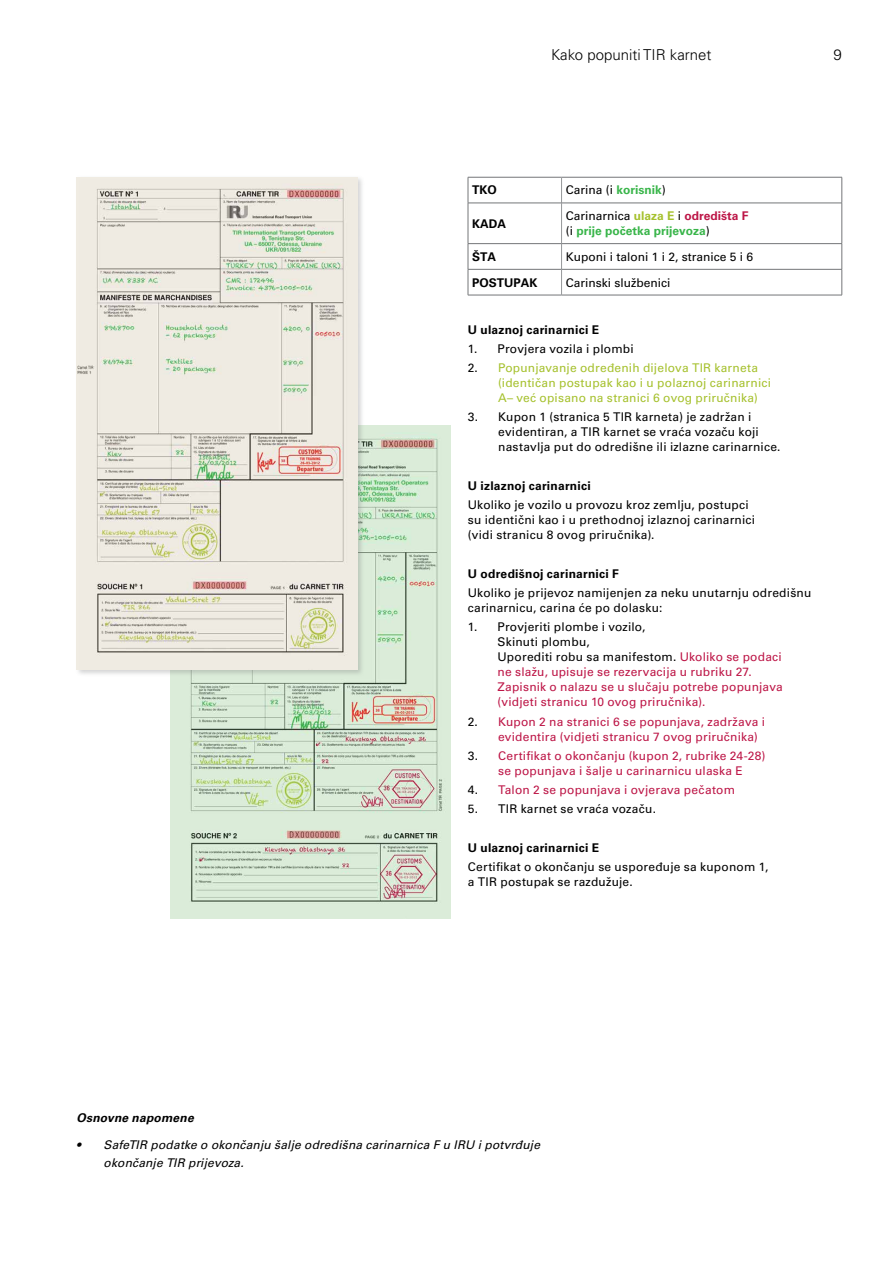
<style>
.page{position:relative;width:893px;height:1263px;background:#fff}
.page>*{position:absolute;margin:0;border:0;box-sizing:border-box;transform-origin:0 0}
.t1{font:300 15px "Univers LT Std";color:#000}
.t2{font:12px/15px "Univers LT Pro 55 Roman";letter-spacing:.015em;color:#000}
.t3{font:12px/15px "Univers LT Pro 55 Roman";letter-spacing:.015em;color:#bd1647}
.t4{font:12px/15px "Univers LT Pro 55 Roman";letter-spacing:.015em;color:#a6c12e}
.t5{font:700 12px "Univers LT Pro 65";letter-spacing:.02em;color:#000}
.t6{font:italic 12px/18px "Univers LT Pro 55";letter-spacing:.015em;color:#000}
.t7{font:700 12px "Univers LT Pro 65";color:#39b54a}
.t8{font:italic 700 12px "Univers LT Pro 65";letter-spacing:.015em;color:#000}
.t9{font:700 12px "Univers LT Pro 65";color:#000}
.s1{font-family:"Univers LT Pro 65";font-weight:700;color:#39b54a}
.s2{font-family:"Univers LT Pro 65";font-weight:700;color:#a6c12e}
.s3{font-family:"Univers LT Pro 65";font-weight:700;color:#bd1647}
.s4{font-family:"Univers LT Pro 55 Roman";font-weight:400;color:#000}
.s5{color:#000}
</style>
<div class="page">
<img style="left:170px;top:426px;width:281px;height:492px">
<hr style="left:468px;top:177px;width:94px;height:1px;background:#747678">
<svg style="left:468px;top:177px;width:1px;height:26px"></svg>
<hr style="left:562px;top:177px;width:280px;height:1px;background:#747678">
<svg style="left:842px;top:177px;width:1px;height:26px"></svg>
<svg style="left:561px;top:177px;width:1px;height:26px"></svg>
<hr style="left:468px;top:203px;width:94px;height:1px;background:#747678">
<hr style="left:468px;top:203px;width:1px;height:40px;background:#747678">
<hr style="left:562px;top:203px;width:280px;height:1px;background:#747678">
<hr style="left:842px;top:203px;width:1px;height:40px;background:#747678">
<hr style="left:561px;top:203px;width:1px;height:40px;background:#95979a">
<hr style="left:468px;top:243px;width:94px;height:1px;background:#747678">
<hr style="left:562px;top:243px;width:280px;height:1px;background:#747678">
<hr style="left:468px;top:269px;width:94px;height:1px;background:#747678">
<svg style="left:468px;top:244px;width:1px;height:51px"></svg>
<hr style="left:468px;top:295px;width:94px;height:1px;background:#747678">
<hr style="left:562px;top:269px;width:280px;height:1px;background:#747678">
<svg style="left:842px;top:244px;width:1px;height:51px"></svg>
<hr style="left:562px;top:295px;width:280px;height:1px;background:#747678">
<svg style="left:561px;top:244px;width:1px;height:51px"></svg>
<div style="left:75px;top:175px;width:290px;height:502px;background:#6d6e71;opacity:.3"></div>
<img style="left:77px;top:177px;width:280px;height:492px">
<p class="t1" style="left:551px;top:46px;width:162px">Kako popuniti TIR karnet</p>
<p class="t1" style="left:834px;top:46px;width:10px">9</p>
<p class="t5" style="left:472px;top:183px;width:26px">TKO</p>
<p class="t2" style="left:566px;top:183px;width:102px">Carina (i <span class="s1">korisnik</span>)</p>
<p class="t5" style="left:472px;top:216px;width:35px">KADA</p>
<p class="t2" style="left:566px;top:208px;width:184px">Carinarnica <span class="s2">ulaza E</span> i <span class="s3">odredišta F</span></p>
<p class="t7" style="left:566px;top:224px;width:146px"><span class="s4">(i</span> prije početka prijevoza<span class="s4">)</span></p>
<p class="t5" style="left:472px;top:249px;width:25px">ŠTA</p>
<p class="t2" style="left:566px;top:249px;width:189px">Kuponi i taloni 1 i 2, stranice 5 i 6</p>
<p class="t9" style="left:472px;top:275px;width:67px">POSTUPAK</p>
<p class="t2" style="left:566px;top:275px;width:106px">Carinski službenici</p>
<p class="t5" style="left:468px;top:322px;width:133px">U ulaznoj carinarnici E</p>
<p class="t2" style="left:468px;top:341px;width:11px">1.</p>
<p class="t2" style="left:497px;top:341px;width:138px">Provjera vozila i plombi</p>
<p class="t2" style="left:468px;top:360px;width:12px">2.</p>
<p class="t4" style="left:498px;top:360px;width:275px">Popunjavanje određenih dijelova TIR karneta (identičan postupak kao i u polaznoj carinarnici<br>A– već opisano na stranici 6 ovog priručnika)</p>
<p class="t2" style="left:468px;top:410px;width:12px">3.</p>
<p class="t2" style="left:498px;top:410px;width:284px">Kupon 1 (stranica 5 TIR karneta) je zadržan i evidentiran, a TIR karnet se vraća vozaču koji nastavlja put do odredišne ili izlazne carinarnice.</p>
<p class="t5" style="left:468px;top:479px;width:124px">U izlaznoj carinarnici</p>
<p class="t2" style="left:468px;top:497px;width:289px">Ukoliko je vozilo u provozu kroz zemlju, postupci su identični kao i u prethodnoj izlaznoj carinarnici (vidi stranicu 8 ovog priručnika).</p>
<p class="t5" style="left:468px;top:566px;width:153px">U odredišnoj carinarnici F</p>
<p class="t2" style="left:468px;top:585px;width:345px">Ukoliko je prijevoz namijenjen za neku unutarnju odredišnu carinarnicu, carina će po dolasku:</p>
<p class="t2" style="left:468px;top:619px;width:11px">1.</p>
<p class="t3" style="left:498px;top:619px;width:287px"><span class="s5">Provjeriti plombe i vozilo,<br>Skinuti plombu,<br>Uporediti robu sa manifestom.</span> Ukoliko se podaci ne slažu, upisuje se rezervacija u rubriku 27.<br>Zapisnik o nalazu se u slučaju potrebe popunjava (vidjeti stranicu 10 ovog priručnika).</p>
<p class="t2" style="left:468px;top:714px;width:12px">2.</p>
<p class="t3" style="left:498px;top:714px;width:269px">Kupon 2 na stranici 6 se popunjava, zadržava i evidentira (vidjeti stranicu 7 ovog priručnika)</p>
<p class="t2" style="left:468px;top:748px;width:12px">3.</p>
<p class="t3" style="left:498px;top:748px;width:269px">Certifikat o okončanju (kupon 2, rubrike 24-28) se popunjava i šalje u carinarnicu ulaska E</p>
<p class="t2" style="left:468px;top:782px;width:12px">4.</p>
<p class="t3" style="left:498px;top:782px;width:238px">Talon 2 se popunjava i ovjerava pečatom</p>
<p class="t2" style="left:468px;top:801px;width:12px">5.</p>
<p class="t2" style="left:498px;top:801px;width:159px">TIR karnet se vraća vozaču.</p>
<p class="t5" style="left:468px;top:840px;width:133px">U ulaznoj carinarnici E</p>
<p class="t2" style="left:468px;top:859px;width:302px">Certifikat o okončanju se uspoređuje sa kuponom 1, a TIR postupak se razdužuje.</p>
<p class="t8" style="left:77px;top:1111px;width:119px">Osnovne napomene</p>
<p class="t6" style="left:104px;top:1136px;width:438px;text-indent:-27px">• SafeTIR podatke o okončanju šalje odredišna carinarnica F u IRU i potvrđuje okončanje TIR prijevoza.</p>
</div>
